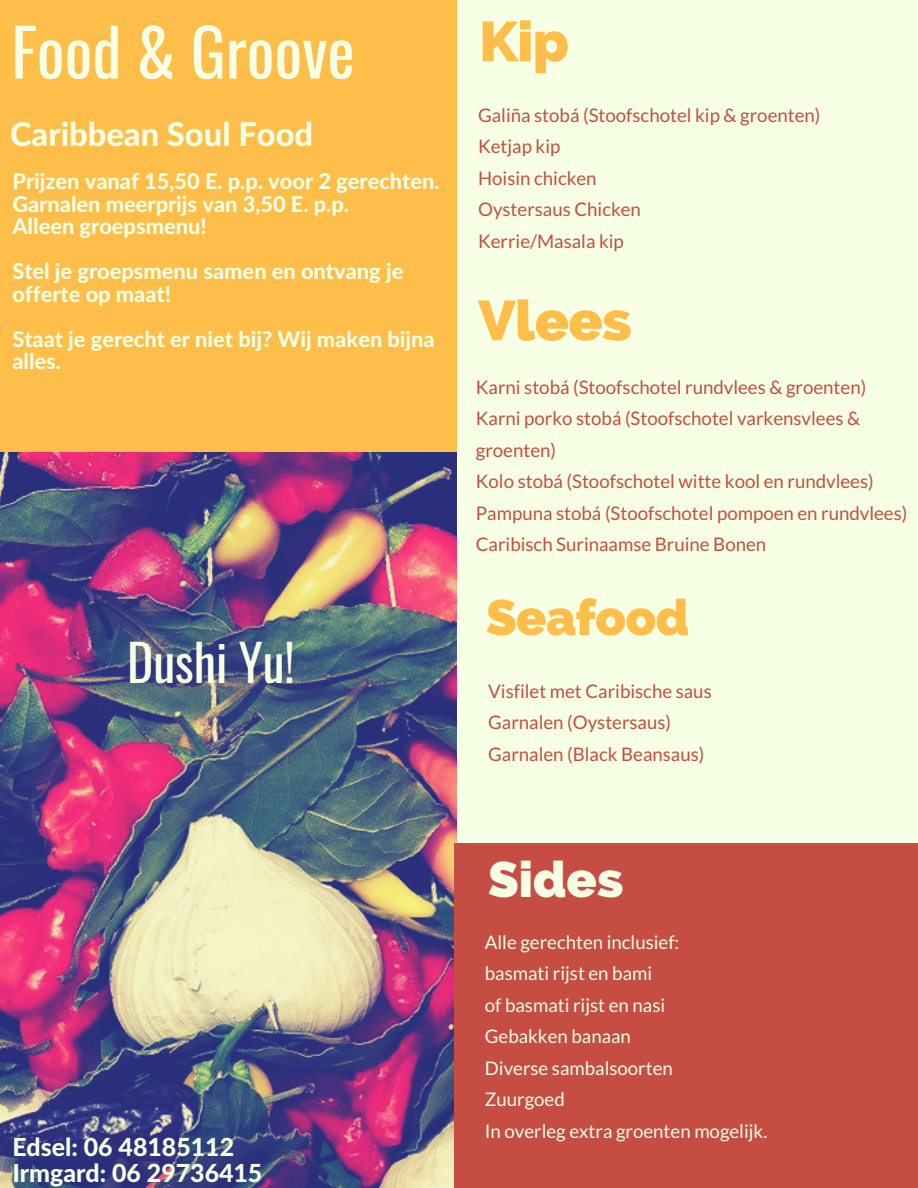
<style>
.page{position:relative;width:918px;height:1188px;background:#f7ffe5}
.page>*{position:absolute;margin:0;border:0;box-sizing:border-box;transform-origin:0 0}
.t1{font:65.4px "Oswald";color:#f7ffe5}
.t2{font:800 55.95px "Raleway";letter-spacing:-.01em;color:#ffbd4a}
.t3{font:49.8px "Oswald";color:#f7ffe5}
.t4{font:800 49.8px "Raleway";letter-spacing:-.01em;color:#ffbd4a}
.t5{font:800 49.8px "Raleway";color:#f7ffe5}
.t6{font:800 32.7px "Lato Latin";color:#f7ffe5}
.t7{font:800 24.9px/25.8px "Lato Latin";color:#f7ffe5}
.t8{font:800 21.75px/22.5px "Lato Latin";color:#f7ffe5}
.t9{font:18.75px/31.5px "Lato";color:#c54d43}
.t10{font:18.75px/31.5px "Lato";color:#f7ffe5}
</style>
<div class="page">
<img style="left:0;top:452px;width:457px;height:736px">
<div style="left:0;top:0;width:457px;height:452px;background:#ffbd4a"></div>
<div style="left:455px;top:843px;width:463px;height:345px;background:#c54d43"></div>
<h1 class="t1" style="left:11px;top:1px;width:345px">Food &amp; Groove</h1>
<h3 class="t6" style="left:10px;top:113px;width:305px">Caribbean Soul Food</h3>
<p class="t8" style="left:12px;top:170px;width:429px">Prijzen vanaf 15,50 E. p.p. voor 2 gerechten.<br>Garnalen meerprijs van 3,50 E. p.p.<br>Alleen groepsmenu!</p>
<p class="t8" style="left:12px;top:260px;width:393px">Stel je groepsmenu samen en ontvang je offerte op maat!</p>
<p class="t8" style="left:12px;top:327px;width:424px">Staat je gerecht er niet bij? Wij maken bijna alles.</p>
<h3 class="t3" style="left:127px;top:624px;width:169px">Dushi Yu!</h3>
<h2 class="t2" style="left:479px;top:9px;width:91px">Kip</h2>
<p class="t9" style="left:478px;top:99px;width:344px">Galiña stobá (Stoofschotel kip &amp; groenten)<br>Ketjap kip<br>Hoisin chicken<br>Oystersaus Chicken<br>Kerrie/Masala kip</p>
<h2 class="t2" style="left:478px;top:288px;width:155px">Vlees</h2>
<p class="t9" style="left:476px;top:371px;width:433px">Karni stobá (Stoofschotel rundvlees &amp; groenten)<br>Karni porko stobá (Stoofschotel varkensvlees &amp; groenten)<br>Kolo stobá (Stoofschotel witte kool en rundvlees)<br>Pampuna stobá (Stoofschotel pompoen en rundvlees)<br>Caribisch Surinaamse Bruine Bonen</p>
<h3 class="t4" style="left:486px;top:588px;width:205px">Seafood</h3>
<p class="t9" style="left:488px;top:675px;width:225px">Visfilet met Caribische saus<br>Garnalen (Oystersaus)<br>Garnalen (Black Beansaus)</p>
<h3 class="t7" style="left:12px;top:1134px;width:252px">Edsel: 06 48185112<br>Irmgard: 06 29736415</h3>
<h3 class="t5" style="left:488px;top:850px;width:137px">Sides</h3>
<p class="t10" style="left:485px;top:926px;width:284px">Alle gerechten inclusief:<br>basmati rijst en bami<br>of basmati rijst en nasi<br>Gebakken banaan<br>Diverse sambalsoorten<br>Zuurgoed<br>In overleg extra groenten mogelijk.</p>
</div>
